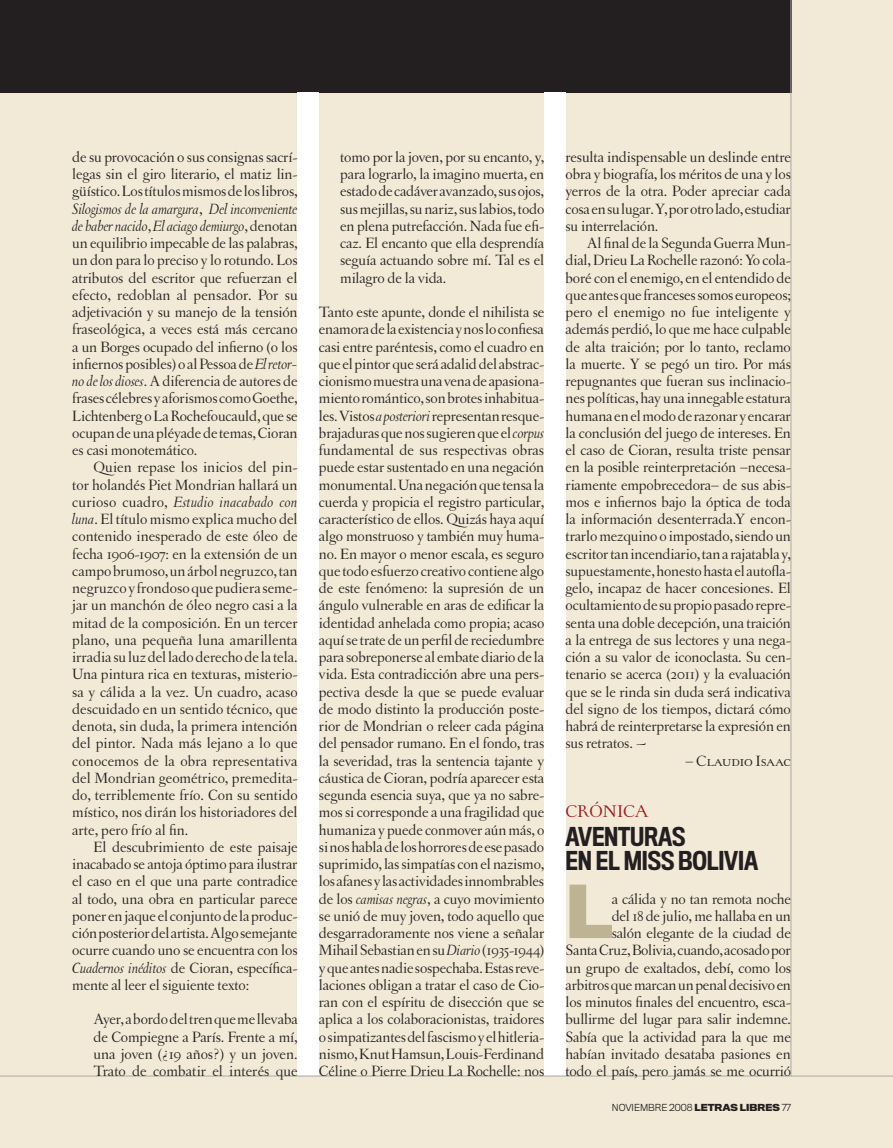
<style>
.page{position:relative;width:893px;height:1148px;background:#f2ead7}
.page>*{position:absolute;margin:0;border:0;box-sizing:border-box;transform-origin:0 0}
.t1{font:700 67.65px "Titling Gothic FB Normal";color:#beb493}
.t2{font:500 24px/24px "Titling Gothic FB Cond";letter-spacing:-.01em;color:#231f20}
.t3{font:18px "Letras Oldstyle Expert";letter-spacing:-.01em;color:#981a1e}
.t4{font:15.75px/17.2px "Letras Oldstyle";letter-spacing:-.01em;color:#231f20;text-align:justify}
.t5{font:15.75px "Letras Oldstyle Expert";color:#231f20}
.t6{font:300 9px "Titling Gothic FB Normal";color:#231f20}
.s1{font-style:italic}
.s2{font-weight:700}
</style>
<div class="page">
<div style="left:0;top:0;width:791px;height:93px;background:#231f20"></div>
<hr style="left:791px;top:0;width:1px;height:1076px;background:#a8a9ad">
<div style="left:298px;top:93px;width:21px;height:983px;background:#fff"></div>
<div style="left:544px;top:93px;width:21px;height:983px;background:#fff"></div>
<hr style="left:0;top:1076px;width:893px;height:1px;background:#a8a9ad">
<p class="t4" style="left:72px;top:148px;width:227px">de su provocación o sus consignas sacrí&shy;legas sin el giro literario, el matiz lin&shy;güístico. Los títulos mismos de los libros, <span class="s1">Silogismos de la amargura</span>, <span class="s1">Del inconveniente de haber nacido</span>, <span class="s1">El aciago demiurgo</span>, denotan un equilibrio impecable de las palabras, un don para lo preciso y lo rotundo. Los atributos del escritor que refuerzan el efecto, redoblan al pensador. Por su adjetivación y su manejo de la tensión fraseológica, a veces está más cercano a un Borges ocupado del infierno (o los infiernos posibles) o al Pessoa de <span class="s1">El retor&shy;no de los dioses</span>. A diferencia de autores de frases célebres y aforismos como Goethe, Lichtenberg o La Rochefoucauld, que se ocupan de una pléyade de temas, Cioran es casi monotemático.</p>
<p class="t4" style="left:72px;top:459px;width:227px;text-indent:21px">Quien repase los inicios del pin&shy;tor holandés Piet Mondrian hallará un curioso cuadro, <span class="s1">Estudio inacabado con luna</span>. El título mismo explica mucho del contenido inesperado de este óleo de fecha 1906-1907: en la extensión de un campo brumoso, un árbol negruzco, tan negruzco y frondoso que pudiera seme&shy;jar un manchón de óleo negro casi a la mitad de la composición. En un tercer plano, una pequeña luna amarillenta irradia su luz del lado derecho de la tela.<br>Una pintura rica en texturas, misterio&shy;sa y cálida a la vez. Un cuadro, acaso descuidado en un sentido técnico, que denota, sin duda, la primera intención del pintor. Nada más lejano a lo que conocemos de la obra representativa del Mondrian geométrico, premedita&shy;do, terriblemente frío. Con su sentido místico, nos dirán los historiadores del arte, pero frío al fin.</p>
<p class="t4" style="left:72px;top:838px;width:227px;text-indent:21px">El descubrimiento de este paisaje inacabado se antoja óptimo para ilustrar el caso en el que una parte contradice al todo, una obra en particular parece poner en jaque el conjunto de la produc&shy;ción posterior del artista. Algo semejante ocurre cuando uno se encuentra con los <span class="s1">Cuadernos inéditos</span> de Cioran, específica&shy;mente al leer el siguiente texto:</p>
<p class="t4" style="left:94px;top:1011px;width:206px">Ayer, a bordo del tren que me llevaba de Compiegne a París. Frente a mí, una joven (¿19 años?) y un joven.<br>Trato de combatir el interés que</p>
<p class="t4" style="left:340px;top:148px;width:206px">tomo por la joven, por su encanto, y, para lograrlo, la imagino muerta, en estado de cadáver avanzado, sus ojos, sus mejillas, su nariz, sus labios, todo en plena putrefacción. Nada fue efi&shy;caz. El encanto que ella desprendía seguía actuando sobre mí. Tal es el milagro de la vida.</p>
<p class="t4" style="left:319px;top:303px;width:227px">Tanto este apunte, donde el nihilista se enamora de la existencia y nos lo confiesa casi entre paréntesis, como el cuadro en que el pintor que será adalid del abstrac&shy;cionismo muestra una vena de apasiona&shy;miento romántico, son brotes inhabitua&shy;les. Vistos <span class="s1">a posteriori</span> representan resque&shy;brajaduras que nos sugieren que el <span class="s1">corpus </span>fundamental de sus respectivas obras puede estar sustentado en una negación monumental. Una negación que tensa la cuerda y propicia el registro particular, característico de ellos. Quizás haya aquí algo monstruoso y también muy huma&shy;no. En mayor o menor escala, es seguro que todo esfuerzo creativo contiene algo de este fenómeno: la supresión de un ángulo vulnerable en aras de edificar la identidad anhelada como propia; acaso aquí se trate de un perfil de reciedumbre para sobreponerse al embate diario de la vida. Esta contradicción abre una pers&shy;pectiva desde la que se puede evaluar de modo distinto la producción poste&shy;rior de Mondrian o releer cada página del pensador rumano. En el fondo, tras la severidad, tras la sentencia tajante y cáustica de Cioran, podría aparecer esta segunda esencia suya, que ya no sabre&shy;mos si corresponde a una fragilidad que humaniza y puede conmover aún más, o si nos habla de los horrores de ese pasado suprimido, las simpatías con el nazismo, los afanes y las actividades innombrables de los <span class="s1">camisas negras</span>, a cuyo movimiento se unió de muy joven, todo aquello que desgarradoramente nos viene a señalar Mihail Sebastian en su <span class="s1">Diario</span> (1935-1944) y que antes nadie sospechaba. Estas reve&shy;laciones obligan a tratar el caso de Cio&shy;ran con el espíritu de disección que se aplica a los colaboracionistas, traidores o simpatizantes del fascismo y el hitleria&shy;nismo, Knut Hamsun, Louis-Ferdinand Céline o Pierre Drieu La Rochelle: nos</p>
<p class="t4" style="left:565px;top:148px;width:227px">resulta indispensable un deslinde entre obra y biografía, los méritos de una y los yerros de la otra. Poder apreciar cada cosa en su lugar. Y, por otro lado, estudiar su interrelación.</p>
<p class="t4" style="left:565px;top:234px;width:227px;text-indent:21px">Al final de la Segunda Guerra Mun&shy;dial, Drieu La Rochelle razonó: Yo cola&shy;boré con el enemigo, en el entendido de que antes que franceses somos europeos; pero el enemigo no fue inteligente y además perdió, lo que me hace culpable de alta traición; por lo tanto, reclamo la muerte. Y se pegó un tiro. Por más repugnantes que fueran sus inclinacio&shy;nes políticas, hay una innegable estatura humana en el modo de razonar y encarar la conclusión del juego de intereses. En el caso de Cioran, resulta triste pensar en la posible reinterpretación –necesa&shy;riamente empobrecedora– de sus abis&shy;mos e infiernos bajo la óptica de toda la información desenterrada.Y encon&shy;trarlo mezquino o impostado, siendo un escritor tan incendiario, tan a rajatabla y, supuestamente, honesto hasta el autofla&shy;gelo, incapaz de hacer concesiones. El ocultamiento de su propio pasado repre&shy;senta una doble decepción, una traición a la entrega de sus lectores y una nega&shy;ción a su valor de iconoclasta. Su cen&shy;tenario se acerca (2011) y la evaluación que se le rinda sin duda será indicativa del signo de los tiempos, dictará cómo habrá de reinterpretarse la expresión en sus retratos. ~</p>
<p class="t5" style="left:685px;top:752px;width:107px">– Claudio Isaac</p>
<p class="t3" style="left:565px;top:801px;width:85px">crónica</p>
<h2 class="t2" style="left:565px;top:825px;width:194px">AVENTURAS<br>EN EL MISS BOLIVIA</h2>
<h1 class="t1" style="left:565px;top:869px;width:49px">L</h1>
<p class="t4" style="left:565px;top:890px;width:227px;text-align:right">a cálida y no tan remota noche<br>del 18 de julio, me hallaba en un<br>salón elegante de la ciudad de<br>Santa Cruz, Bolivia, cuando, acosado por un grupo de exaltados, debí, como los arbitros que marcan un penal decisivo en los minutos finales del encuentro, esca&shy;bullirme del lugar para salir indemne.<br>Sabía que la actividad para la que me habían invitado desataba pasiones en todo el país, pero jamás se me ocurrió</p>
<p class="t6" style="left:612px;top:1102px;width:180px">NOVIEMBRE 2008 <span class="s2">LETRAS LIBRES</span> 77</p>
</div>
